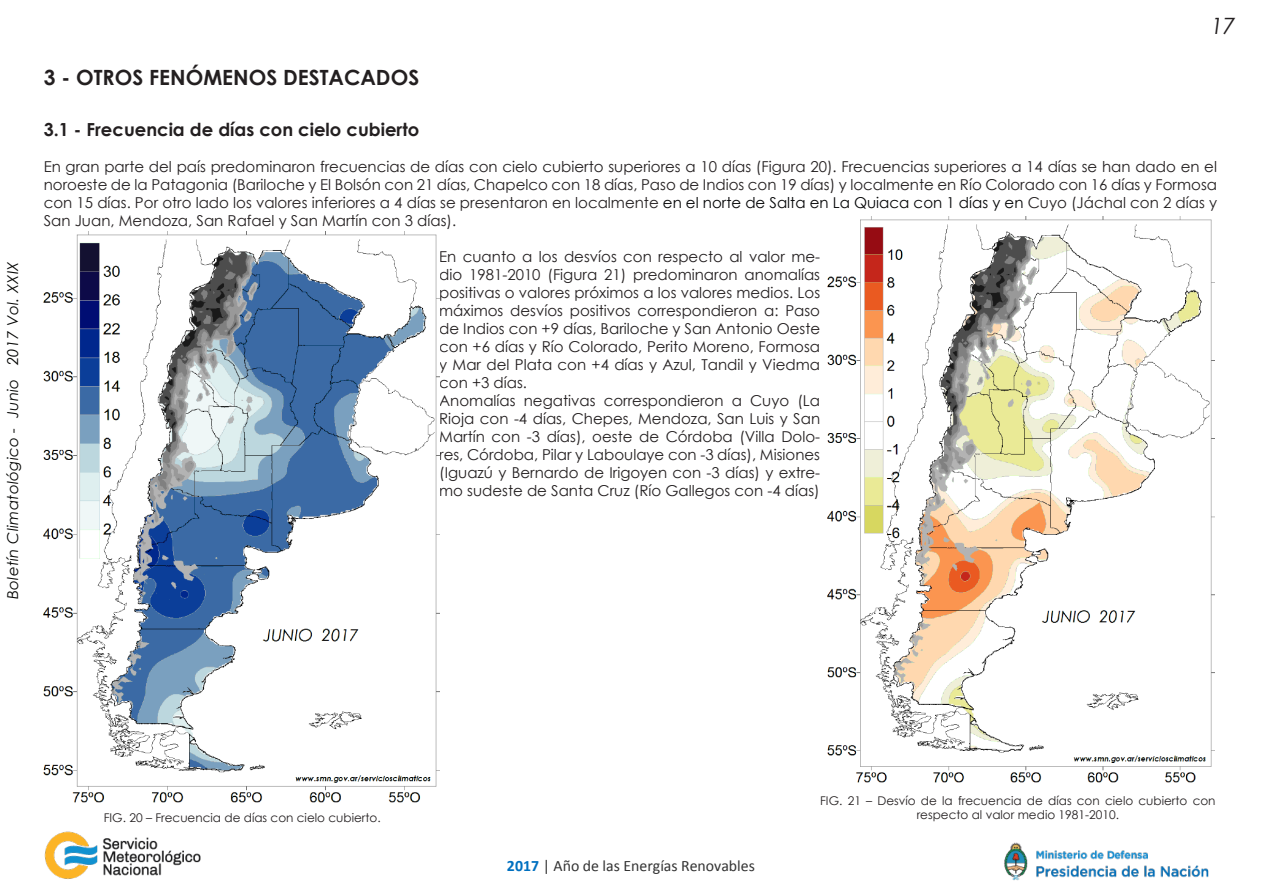
<style>
.page{position:relative;width:1263px;height:893px;background:#fff}
.page>*{position:absolute;margin:0;border:0;box-sizing:border-box;transform-origin:0 0}
.t1{font:italic 22.5px "Century Gothic";color:#231f20}
.t2{font:700 21px "Century Gothic";color:#231f20}
.t3{font:700 18px "Century Gothic";color:#231f20}
.t4{font:15.9px "Calibri";color:#333}
.t5{font:15px/18px "Century Gothic";color:#231f20;text-align:justify}
.t6{font:italic 15px "Century Gothic";letter-spacing:.02em;color:#040503}
.t7{font:12px/14.4px "Century Gothic";color:#231f20;text-align:center}
.s1{color:#050607}
.s2{font-weight:700;color:#0070c0}
</style>
<div class="page">
<img style="left:44px;top:831px;width:157px;height:48px">
<img style="left:1004px;top:842px;width:205px;height:39px">
<img style="left:44px;top:232px;width:395px;height:571px">
<img style="left:827px;top:217px;width:387px;height:566px">
<p class="t6" style="left:2px;top:599px;width:339px;rotate:-90deg">Boletín Climatológico - Junio 2017 Vol. XXIX</p>
<h1 class="t1" style="left:1211px;top:10px;width:26px">17</h1>
<p class="t2" style="left:44px;top:61px;width:377px">3 - OTROS FENÓMENOS DESTACADOS</p>
<p class="t3" style="left:44px;top:115px;width:377px">3.1 - Frecuencia de días con cielo cubierto</p>
<p class="t5" style="left:44px;top:157px;width:1175px">En gran parte del país predominaron frecuencias de días con cielo cubierto superiores a 10 días (Figura 20). Frecuencias superiores a 14 días se han dado en el noroeste de la Patagonia (Bariloche y El Bolsón con 21 días, Chapelco con 18 días, Paso de Indios con 19 días) y localmente en Río Colorado con 16 días y Formosa con 15 días. Por otro lado los valores inferiores a 4 días se presentaron en localmente <span class="s1">en el norte de Salta en La Quiaca con 1 días y en</span> Cuyo (Jáchal con 2 días y San Juan, Mendoza, San Rafael y San Martín con 3 días).</p>
<p class="t5" style="left:439px;top:247px;width:382px">En cuanto a los desvíos con respecto al valor me&shy;dio 1981-2010 (Figura 21) predominaron anomalías positivas o valores próximos a los valores medios. Los máximos desvíos positivos correspondieron a: Paso de Indios con +9 días, Bariloche y San Antonio Oeste con +6 días y Río Colorado, Perito Moreno, Formosa y Mar del Plata con +4 días y Azul, Tandil y Viedma con +3 días.</p>
<p class="t5" style="left:439px;top:391px;width:382px">Anomalías negativas correspondieron a Cuyo (La Rioja con -4 días, Chepes, Mendoza, San Luis y San Martín con -3 días), oeste de Córdoba (Villa Dolo&shy;res, Córdoba, Pilar y Laboulaye con -3 días), Misiones (Iguazú y Bernardo de Irigoyen con -3 días) y extre&shy;mo sudeste de Santa Cruz (Río Gallegos con -4 días)</p>
<p class="t7" style="left:104px;top:810px;width:278px">FIG. 20 – Frecuencia de días con cielo cubierto.</p>
<p class="t4" style="left:550px;top:851px;width:249px"><span class="s2">2017</span> | Año de las Energías Renovabl s</p>
<p class="t4" style="left:507px;top:855px;width:249px"><span class="s2">2017</span> | Año de las Energías Renovables</p>
<p class="t7" style="left:820px;top:793px;width:397px">FIG. 21 – Desvío de la frecuencia de días con cielo cubierto con respecto al valor medio 1981-2010.</p>
</div>
